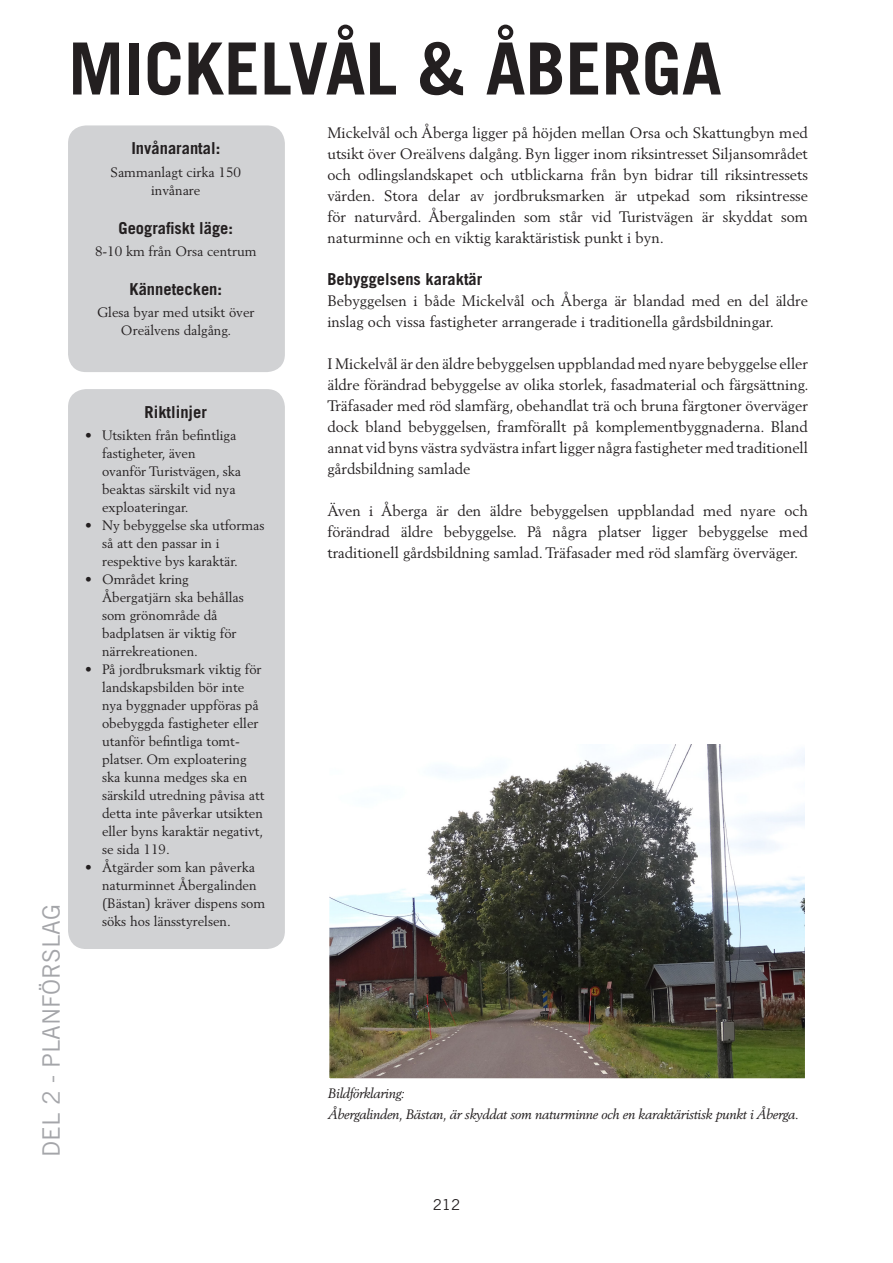
<style>
.page{position:relative;width:893px;height:1263px;background:#fff}
.page>*{position:absolute;margin:0;border:0;box-sizing:border-box;transform-origin:0 0}
.Rubrik-Delområde{font:700 72px "Trade Gothic LT Std";color:#231f20}
.t1{font:24px "Trade Gothic LT Std";color:#a4a5a9}
.Faktaruta_rubrik_-_D{font:700 16.5px "Trade Gothic LT Std";color:#231f20}
.Rubrik_1_1_1{font:700 16.5px "Trade Gothic LT Std";color:#231f20}
.Löptext{font:15px/21px "Berling LT Std";color:#231f20;text-align:justify}
.Sidnummer{font:15px "Trade Gothic LT Std";color:#231f20}
.Faktaruta_-_Delområd{font:13.5px/18px "Berling LT Std";color:#231f20}
.Bildtext{font:italic 13.5px "Berling LT Std";letter-spacing:-.02em;color:#231f20}
</style>
<div class="page">
<div style="left:68px;top:125px;width:217px;height:247px;background:#d1d2d4;border-radius:18px"></div>
<div style="left:68px;top:389px;width:217px;height:560px;background:#d1d2d4;border-radius:18px"></div>
<img style="left:330px;top:745px;width:474px;height:332px">
<div style="left:326px;top:741px;width:482px;height:340px;border:3px solid #fff"></div>
<h2 class="t1" style="left:37px;top:1157px;width:254px;rotate:-90deg">DEL 2 - PLANFÖRSLAG</h2>
<p class="Rubrik-Delområde" style="left:68px;top:25px;width:655px">MICKELVÅL &amp; ÅBERGA</p>
<p class="Faktaruta_rubrik_-_D" style="left:131px;top:138px;width:90px">Invånarantal:</p>
<p class="Faktaruta_-_Delområd" style="left:111px;top:163px;width:132px;text-align:center">Sammanlagt cirka 150 invånare</p>
<p class="Faktaruta_rubrik_-_D" style="left:118px;top:218px;width:116px">Geografiskt läge:</p>
<p class="Faktaruta_-_Delområd" style="left:95px;top:242px;width:163px">8-10 km från Orsa centrum</p>
<p class="Faktaruta_rubrik_-_D" style="left:129px;top:279px;width:94px">Kännetecken:</p>
<p class="Faktaruta_-_Delområd" style="left:97px;top:303px;width:159px;text-align:center">Glesa byar med utsikt över<br>Oreälvens dalgång.</p>
<p class="Faktaruta_rubrik_-_D" style="left:145px;top:402px;width:64px">Riktlinjer</p>
<p class="Faktaruta_-_Delområd" style="left:102px;top:426px;width:141px;text-indent:-17px">• Utsikten från befintliga fastigheter, även ovanför Turistvägen, ska beaktas särskilt vid nya exploateringar.</p>
<p class="Faktaruta_-_Delområd" style="left:102px;top:516px;width:164px;text-indent:-17px">• Ny bebyggelse ska utformas så att den passar in i respektive bys karaktär.</p>
<p class="Faktaruta_-_Delområd" style="left:102px;top:570px;width:143px;text-indent:-17px">• Området kring<br>Åbergatjärn ska behållas som grönområde då badplatsen är viktig för närrekreationen.</p>
<p class="Faktaruta_-_Delområd" style="left:102px;top:660px;width:164px;text-indent:-17px">• På jordbruksmark viktig för landskapsbilden bör inte nya byggnader uppföras på obebyggda fastigheter eller utanför befintliga tomt&shy;platser. Om exploatering ska kunna medges ska en särskild utredning påvisa att detta inte påverkar utsikten eller byns karaktär negativt, se sida 119.</p>
<p class="Faktaruta_-_Delområd" style="left:102px;top:858px;width:165px;text-indent:-17px">• Åtgärder som kan påverka naturminnet Åbergalinden (Bästan) kräver dispens som söks hos länsstyrelsen.</p>
<p class="Löptext" style="left:327px;top:122px;width:482px">Mickelvål och Åberga ligger på höjden mellan Orsa och Skattungbyn med utsikt över Oreälvens dalgång. Byn ligger inom riksintresset Siljansområdet och odlingslandskapet och utblickarna från byn bidrar till riksintressets värden. Stora delar av jordbruksmarken är utpekad som riksintresse för naturvård. Åbergalinden som står vid Turistvägen är skyddat som naturminne och en viktig karaktäristisk punkt i byn.</p>
<p class="Rubrik_1_1_1" style="left:327px;top:269px;width:156px">Bebyggelsens karaktär</p>
<p class="Löptext" style="left:327px;top:290px;width:482px">Bebyggelsen i både Mickelvål och Åberga är blandad med en del äldre inslag och vissa fastigheter arrangerade i traditionella gårdsbildningar.</p>
<p class="Löptext" style="left:327px;top:353px;width:483px">I Mickelvål är den äldre bebyggelsen uppblandad med nyare bebyggelse eller äldre förändrad bebyggelse av olika storlek, fasadmaterial och färgsättning.<br>Träfasader med röd slamfärg, obehandlat trä och bruna färgtoner överväger dock bland bebyggelsen, framförallt på komplementbyggnaderna. Bland annat vid byns västra sydvästra infart ligger några fastigheter med traditionell gårdsbildning samlade</p>
<p class="Löptext" style="left:327px;top:500px;width:482px">Även i Åberga är den äldre bebyggelsen uppblandad med nyare och förändrad äldre bebyggelse. På några platser ligger bebyggelse med traditionell gårdsbildning samlad. Träfasader med röd slamfärg överväger.</p>
<p class="Bildtext" style="left:328px;top:1085px;width:78px">Bildförklaring:</p>
<p class="Bildtext" style="left:328px;top:1106px;width:472px">Åbergalinden, Bästan, är skyddat som naturminne och en karaktäristisk punkt i Åberga.</p>
<p class="Sidnummer" style="left:433px;top:1195px;width:29px">212</p>
</div>
